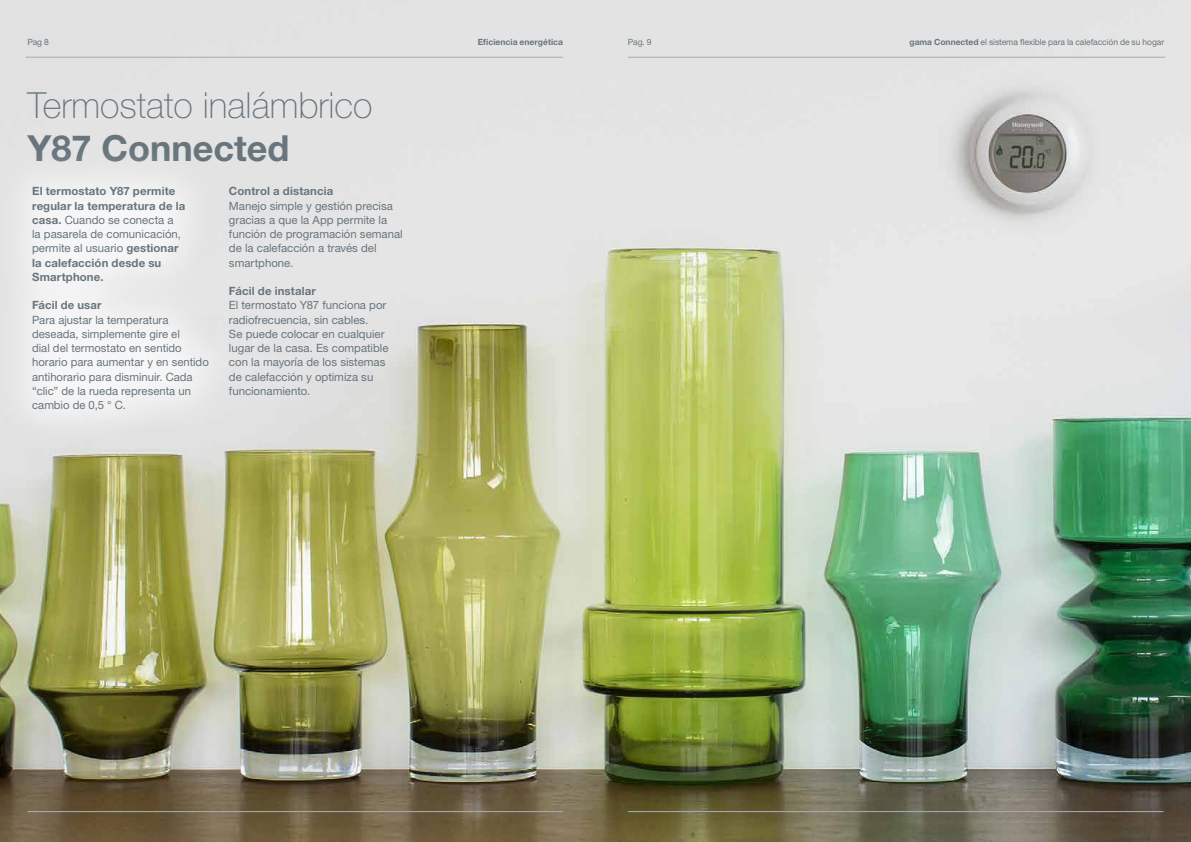
<style>
.page{position:relative;width:1191px;height:842px;background:#fff}
.page>*{position:absolute;margin:0;border:0;box-sizing:border-box;transform-origin:0 0}
.t1{font:100 36px "Helvetica Neue LT Std";color:#68757d}
.t2{font:700 36px "Helvetica Neue LT Std";color:#68757d}
.t3{font:11.4px/14.3px "Helvetica Neue LT Std";color:#68757d}
.t4{font:700 11.4px/14.3px "Helvetica Neue LT Std";letter-spacing:.01em;color:#68757d}
.t5{font:700 8.6px "Helvetica Neue LT Std";color:#68757d}
.t6{font:8.6px "Helvetica Neue LT Std";letter-spacing:-.015em;color:#68757d}
.t7{font:8.5px "Helvetica Neue LT Std";letter-spacing:-.01em;color:#68757d}
.s1{font-weight:400}
.s2{font-weight:700}
</style>
<div class="page">
<img style="left:0;top:0;width:1191px;height:842px">
<hr style="left:26px;top:57px;width:537px;height:1px;background:#a4abb1">
<hr style="left:628px;top:57px;width:537px;height:1px;background:#a4abb1">
<div style="left:0;top:147px;width:246px;height:303px;background:#ebebeb"></div>
<hr style="left:27px;top:811px;width:536px;height:1px;background:#a4abb1">
<hr style="left:628px;top:811px;width:535px;height:1px;background:#a4abb1">
<p class="t6" style="left:27px;top:36px;width:23px">Pag 8</p>
<p class="t5" style="left:478px;top:36px;width:87px">Eficiencia energética</p>
<p class="t6" style="left:628px;top:36px;width:25px">Pag. 9</p>
<h1 class="t1" style="left:27px;top:85px;width:346px">Termostato inalámbrico</h1>
<h1 class="t2" style="left:27px;top:126px;width:264px">Y87 Connected</h1>
<p class="t4" style="left:32px;top:184px;width:155px">El termostato Y87 permite regular la temperatura de la casa. <span class="s1">Cuando se conecta a<br>la pasarela de comunicación, permite al usuario</span> gestionar la calefacción desde su<br>Smartphone.</p>
<p class="t4" style="left:32px;top:298px;width:71px">Fácil de usar</p>
<p class="t3" style="left:32px;top:312px;width:178px">Para ajustar la temperatura deseada, simplemente gire el<br>dial del termostato en sentido horario para aumentar y en sentido antihorario para disminuir. Cada “clic” de la rueda representa un cambio de 0,5 ° C.</p>
<p class="t4" style="left:229px;top:184px;width:106px">Control a distancia</p>
<p class="t3" style="left:229px;top:198px;width:175px">Manejo simple y gestión precisa gracias a que la App permite la función de programación semanal de la calefacción a través del smartphone.</p>
<p class="t4" style="left:229px;top:284px;width:88px">Fácil de instalar</p>
<p class="t3" style="left:229px;top:298px;width:161px">El termostato Y87 funciona por radiofrecuencia, sin cables.<br>Se puede colocar en cualquier lugar de la casa. Es compatible con la mayoría de los sistemas de calefacción y optimiza su funcionamiento.</p>
<p class="t7" style="left:909px;top:36px;width:256px"><span class="s2">gama Connected</span> el sistema flexible para la calefacción de su hogar</p>
</div>
